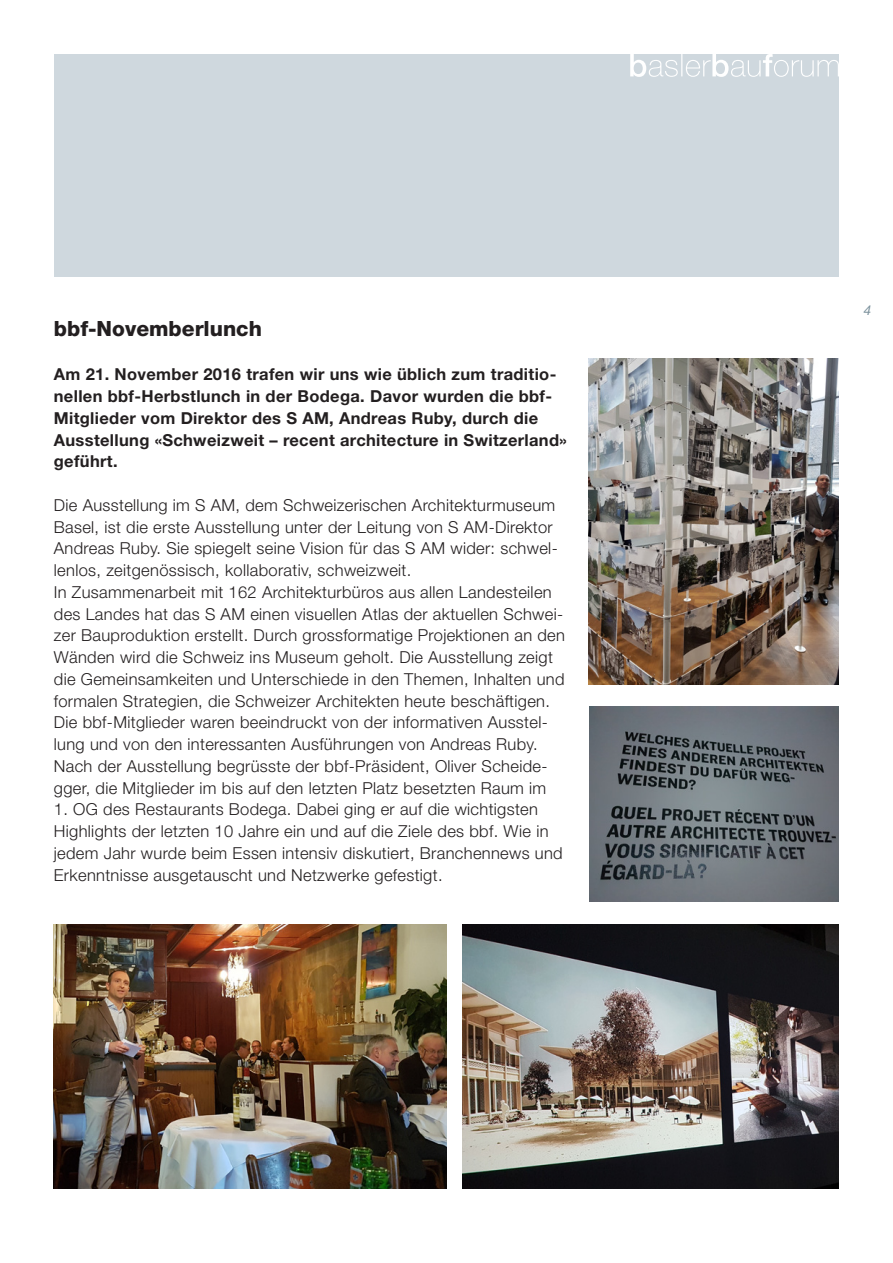
<style>
.page{position:relative;width:893px;height:1263px;background:#fff}
.page>*{position:absolute;margin:0;border:0;box-sizing:border-box;transform-origin:0 0}
.t1{font:800 21px "Helvetica Neue";color:#231f20}
.lauftext_ohne_Einzug{font:300 16.5px/21.8px "Helvetica Neue";letter-spacing:.02em;color:#231f20}
.lauftext_ohne_Einzug-2{font:700 16.5px/21.8px "Helvetica Neue";letter-spacing:.02em;color:#231f20}
.t2{font:italic 13.5px "Helvetica Neue";color:#7c929d}
</style>
<div class="page">
<div style="left:54px;top:54px;width:785px;height:222px;background:#cfd8de"></div>
<svg style="left:630px;top:54px;width:209px;height:23px"></svg>
<img style="left:588px;top:358px;width:251px;height:326px">
<img style="left:462px;top:924px;width:377px;height:264px">
<img style="left:54px;top:924px;width:392px;height:264px">
<img style="left:589px;top:706px;width:250px;height:196px">
<p class="t1" style="left:54px;top:316px;width:210px">bbf-Novemberlunch</p>
<p class="lauftext_ohne_Einzug-2" style="left:54px;top:363px;width:514px">Am 21. November 2016 trafen wir uns wie üblich zum traditio&shy;nellen bbf-Herbstlunch in der Bodega. Davor wurden die bbf-Mitglieder vom Direktor des S AM, Andreas Ruby, durch die Ausstellung «Schweizweit – recent architecture in Switzerland» geführt.</p>
<p class="lauftext_ohne_Einzug" style="left:54px;top:494px;width:505px">Die Ausstellung im S AM, dem Schweizerischen Architekturmuseum Basel, ist die erste Ausstellung unter der Leitung von S AM-Direktor Andreas Ruby. Sie spiegelt seine Vision für das S AM wider: schwel&shy;lenlos, zeitgenössisch, kollaborativ, schweizweit.</p>
<p class="lauftext_ohne_Einzug" style="left:54px;top:581px;width:513px">In Zusammenarbeit mit 162 Architekturbüros aus allen Landesteilen des Landes hat das S AM einen visuellen Atlas der aktuellen Schwei&shy;zer Bauproduktion erstellt. Durch grossformatige Projektionen an den Wänden wird die Schweiz ins Museum geholt. Die Ausstellung zeigt die Gemeinsamkeiten und Unterschiede in den Themen, Inhalten und formalen Strategien, die Schweizer Architekten heute beschäftigen.<br>Die bbf-Mitglieder waren beeindruckt von der informativen Ausstel&shy;lung und von den interessanten Ausführungen von Andreas Ruby.</p>
<p class="lauftext_ohne_Einzug" style="left:54px;top:755px;width:495px">Nach der Ausstellung begrüsste der bbf-Präsident, Oliver Scheide&shy;gger, die Mitglieder im bis auf den letzten Platz besetzten Raum im</p>
<p class="lauftext_ohne_Einzug" style="left:54px;top:798px;width:510px">1. OG des Restaurants Bodega. Dabei ging er auf die wichtigsten Highlights der letzten 10 Jahre ein und auf die Ziele des bbf. Wie in jedem Jahr wurde beim Essen intensiv diskutiert, Branchennews und Erkenntnisse ausgetauscht und Netzwerke gefestigt.</p>
<p class="t2" style="left:864px;top:302px;width:9px">4</p>
</div>
